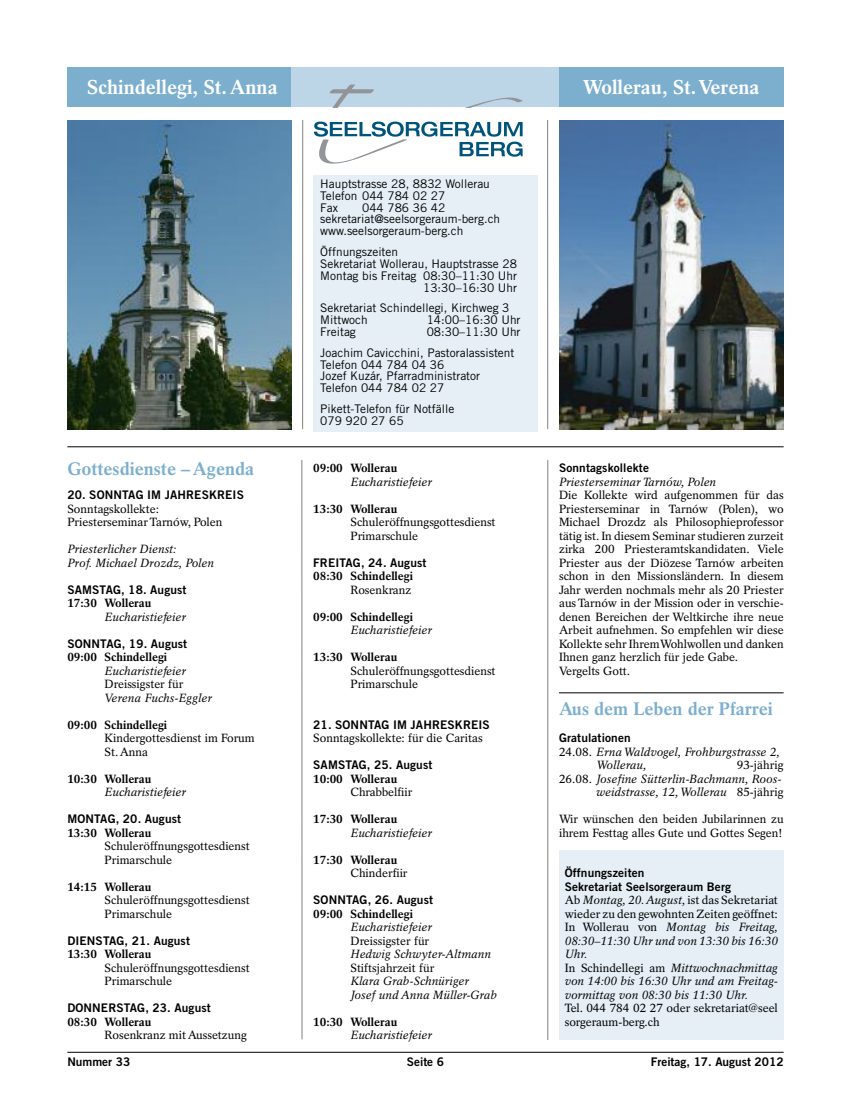
<style>
.page{position:relative;width:851px;height:1117px;background:#fff}
.page>*{position:absolute;margin:0;border:0;box-sizing:border-box;transform-origin:0 0}
.t1{font:700 20px "Rotation";color:#fff}
.t2{font:700 18.12px "Rotation";color:#7caece}
.t3{font:11.88px/13.5px "Rotation";color:#000}
.t4{font:italic 11.88px/13.5px "Rotation";color:#000}
.t5{font:11.88px/11.9px "Trade Gothic";color:#000}
.t6{font:11.88px/13.5px "Trade Gothic Bold Two";letter-spacing:.01em;color:#000}
.t7{font:700 11.88px "Rotation";color:#000}
.s1{font-style:normal}
</style>
<div class="page">
<hr style="left:301px;top:460px;width:1px;height:579px;background:#808080">
<hr style="left:547px;top:460px;width:1px;height:579px;background:#808080">
<img style="left:67px;top:120px;width:225px;height:309px">
<hr style="left:302px;top:120px;width:1px;height:309px;background:#808080">
<hr style="left:547px;top:120px;width:1px;height:309px;background:#808080">
<hr style="left:67px;top:1051px;width:716px;height:1px;background:#000">
<img style="left:559px;top:120px;width:224px;height:309px">
<div style="left:559px;top:67px;width:224px;height:40px;background:#7caece"></div>
<div style="left:67px;top:67px;width:225px;height:40px;background:#7caece"></div>
<div style="left:292px;top:67px;width:267px;height:40px;background:#bdd6e7"></div>
<div style="left:313px;top:175px;width:224px;height:256px;background:#e5eff5"></div>
<hr style="left:67px;top:446px;width:716px;height:1px;background:#000">
<hr style="left:559px;top:692px;width:224px;height:1px;background:#000">
<div style="left:559px;top:850px;width:224px;height:189px;background:#e5eff5"></div>
<svg style="left:468px;top:97px;width:54px;height:10px"></svg>
<svg style="left:329px;top:84px;width:45px;height:23px"></svg>
<svg style="left:314px;top:121px;width:208px;height:43px"></svg>
<h1 class="t1" style="left:87px;top:79px;width:192px">Schindellegi, St.Anna</h1>
<h2 class="t2" style="left:67px;top:461px;width:188px">Gottesdienste –Agenda</h2>
<p class="t6" style="left:67px;top:489px;width:178px">20. SONNTAG IM JAHRESKREIS</p>
<p class="t3" style="left:67px;top:502px;width:157px">Sonntagskollekte:<br>PriesterseminarTarnów, Polen</p>
<p class="t4" style="left:67px;top:543px;width:148px">Priesterlicher Dienst:<br>Prof. Michael Drozdz, Polen</p>
<p class="t6" style="left:67px;top:583px;width:121px">SAMSTAG, 18. August</p>
<p class="t7" style="left:67px;top:598px;width:86px">17:30 Wollerau</p>
<p class="t4" style="left:105px;top:610px;width:83px">Eucharistiefeier</p>
<p class="t6" style="left:67px;top:637px;width:121px">SONNTAG, 19. August</p>
<p class="t7" style="left:67px;top:652px;width:101px">09:00 Schindellegi</p>
<p class="t4" style="left:105px;top:664px;width:83px">Eucharistiefeier</p>
<p class="t3" style="left:105px;top:678px;width:80px">Dreissigster für</p>
<p class="t4" style="left:105px;top:691px;width:109px">Verena Fuchs-Eggler</p>
<p class="t7" style="left:67px;top:719px;width:101px">09:00 Schindellegi</p>
<p class="t3" style="left:105px;top:732px;width:151px">Kindergottesdienst im Forum<br>St.Anna</p>
<p class="t7" style="left:67px;top:773px;width:86px">10:30 Wollerau</p>
<p class="t4" style="left:105px;top:786px;width:83px">Eucharistiefeier</p>
<p class="t6" style="left:67px;top:813px;width:115px">MONTAG, 20. August</p>
<p class="t7" style="left:67px;top:827px;width:86px">13:30 Wollerau</p>
<p class="t3" style="left:105px;top:840px;width:147px">Schuleröffnungsgottesdienst<br>Primarschule</p>
<p class="t7" style="left:67px;top:881px;width:86px">14:15 Wollerau</p>
<p class="t3" style="left:105px;top:894px;width:147px">Schuleröffnungsgottesdienst<br>Primarschule</p>
<p class="t6" style="left:67px;top:934px;width:124px">DIENSTAG, 21. August</p>
<p class="t7" style="left:67px;top:949px;width:86px">13:30 Wollerau</p>
<p class="t3" style="left:105px;top:961px;width:147px">Schuleröffnungsgottesdienst<br>Primarschule</p>
<p class="t6" style="left:67px;top:1002px;width:145px">DONNERSTAG, 23. August</p>
<p class="t7" style="left:67px;top:1016px;width:86px">08:30 Wollerau</p>
<p class="t3" style="left:105px;top:1029px;width:144px">Rosenkranz mitAussetzung</p>
<p class="t5" style="left:320px;top:179px;width:171px">Hauptstrasse 28, 8832 Wollerau<br>Telefon 044 784 02 27<br>Fax</p>
<p class="t5" style="left:320px;top:202px;width:181px;text-indent:42px">044 786 36 42 sekretariat@seelsorgeraum-berg.ch www.seelsorgeraum-berg.ch</p>
<p class="t5" style="left:320px;top:247px;width:79px">Öffnungszeiten</p>
<p class="t5" style="left:320px;top:259px;width:198px">Sekretariat Wollerau, Hauptstrasse 28</p>
<p class="t5" style="left:320px;top:270px;width:198px">Montag bis Freitag 08:30–11:30 Uhr</p>
<p class="t5" style="left:423px;top:282px;width:95px">13:30–16:30 Uhr</p>
<p class="t5" style="left:320px;top:303px;width:191px">Sekretariat Schindellegi, Kirchweg 3<br>Mittwoch</p>
<p class="t5" style="left:426px;top:315px;width:95px">14:00–16:30 Uhr</p>
<p class="t5" style="left:320px;top:322px;width:202px;line-height:20.6px;text-indent:106px">08:30–11:30 Uhr<br>Joachim Cavicchini, Pastoralassistent</p>
<p class="t5" style="left:320px;top:359px;width:161px">Telefon 044 784 04 36<br>Jozef Kuzár, Pfarradministrator<br>Telefon 044 784 02 27</p>
<p class="t5" style="left:320px;top:404px;width:135px">Pikett-Telefon für Notfälle<br>079 920 27 65</p>
<p class="t5" style="left:320px;top:327px;width:37px">Freitag</p>
<p class="t7" style="left:313px;top:463px;width:86px">09:00 Wollerau</p>
<p class="t4" style="left:350px;top:475px;width:83px">Eucharistiefeier</p>
<p class="t7" style="left:313px;top:503px;width:86px">13:30 Wollerau</p>
<p class="t3" style="left:350px;top:516px;width:147px">Schuleröffnungsgottesdienst<br>Primarschule</p>
<p class="t6" style="left:313px;top:556px;width:115px">FREITAG, 24. August</p>
<p class="t7" style="left:313px;top:571px;width:101px">08:30 Schindellegi</p>
<p class="t3" style="left:350px;top:583px;width:62px">Rosenkranz</p>
<p class="t7" style="left:313px;top:611px;width:101px">09:00 Schindellegi</p>
<p class="t4" style="left:350px;top:624px;width:83px">Eucharistiefeier</p>
<p class="t7" style="left:313px;top:652px;width:86px">13:30 Wollerau</p>
<p class="t3" style="left:350px;top:664px;width:147px">Schuleröffnungsgottesdienst<br>Primarschule</p>
<p class="t6" style="left:313px;top:718px;width:178px">21. SONNTAG IM JAHRESKREIS</p>
<p class="t3" style="left:313px;top:732px;width:171px">Sonntagskollekte: für die Caritas</p>
<p class="t6" style="left:313px;top:759px;width:121px">SAMSTAG, 25. August</p>
<p class="t7" style="left:313px;top:773px;width:86px">10:00 Wollerau</p>
<p class="t3" style="left:350px;top:786px;width:63px">Chrabbelfiir</p>
<p class="t7" style="left:313px;top:814px;width:86px">17:30 Wollerau</p>
<p class="t4" style="left:350px;top:826px;width:83px">Eucharistiefeier</p>
<p class="t7" style="left:313px;top:854px;width:86px">17:30 Wollerau</p>
<p class="t3" style="left:350px;top:867px;width:59px">Chinderfiir</p>
<p class="t6" style="left:313px;top:894px;width:121px">SONNTAG, 26. August</p>
<p class="t7" style="left:313px;top:908px;width:101px">09:00 Schindellegi</p>
<p class="t4" style="left:350px;top:921px;width:83px">Eucharistiefeier</p>
<p class="t3" style="left:350px;top:934px;width:80px">Dreissigster für</p>
<p class="t4" style="left:350px;top:948px;width:142px">Hedwig Schwyter-Altmann</p>
<p class="t3" style="left:350px;top:961px;width:85px">Stiftsjahrzeit für</p>
<p class="t4" style="left:350px;top:975px;width:148px">Klara Grab-Schnüriger<br>Josef und Anna Müller-Grab</p>
<p class="t7" style="left:313px;top:1016px;width:86px">10:30 Wollerau</p>
<p class="t4" style="left:350px;top:1029px;width:83px">Eucharistiefeier</p>
<h1 class="t1" style="left:583px;top:79px;width:178px">Wollerau, St.Verena</h1>
<p class="t6" style="left:559px;top:462px;width:91px">Sonntagskollekte</p>
<p class="t4" style="left:559px;top:475px;width:159px">Priesterseminar Tarnów, Polen</p>
<p class="t3" style="left:559px;top:489px;width:226px">Die Kollekte wird aufgenommen für das Priesterseminar in Tarnów (Polen), wo Michael Drozdz als Philosophieprofessor tätig ist.In diesem Seminar studieren zurzeit zirka 200 Priesteramtskandidaten. Viele Priester aus der Diözese Tarnów arbeiten schon in den Missionsländern. In diesem Jahr werden nochmals mehr als 20 Priester aus Tarnów in der Mission oder in verschie&shy;denen Bereichen der Weltkirche ihre neue Arbeit aufnehmen. So empfehlen wir diese Kollekte sehr IhremWohlwollen und danken Ihnen ganz herzlich für jede Gabe.<br>Vergelts Gott.</p>
<h2 class="t2" style="left:559px;top:701px;width:215px">Aus dem Leben der Pfarrei</h2>
<p class="t6" style="left:559px;top:732px;width:73px">Gratulationen</p>
<p class="t4" style="left:596px;top:745px;width:185px;text-indent:-37px"><span class="s1">24.08.</span> ErnaWaldvogel, Frohburgstrasse 2,<br>Wollerau,</p>
<p class="t4" style="left:559px;top:759px;width:226px;text-align:right"><span class="s1">93-jährig<br>26.08.</span> Josefine Sütterlin-Bachmann, Roos&shy;weidstrasse, 12,Wollerau <span class="s1">85-jährig</span></p>
<p class="t3" style="left:559px;top:813px;width:226px">Wir wünschen den beiden Jubilarinnen zu ihrem Festtag alles Gute und Gottes Segen!</p>
<p class="t6" style="left:564px;top:867px;width:168px">Öffnungszeiten<br>Sekretariat Seelsorgeraum Berg</p>
<p class="t4" style="left:564px;top:894px;width:215px"><span class="s1">Ab</span> Montag, 20.August, <span class="s1">ist das Sekretariat wieder zu den gewohnten Zeiten geöffnet:<br>In Wollerau von</span> Montag bis Freitag, 08:30–11:30 Uhr und von 13:30 bis 16:30<br>Uhr.<br><span class="s1">In Schindellegi am</span> Mittwochnachmittag von 14:00 bis 16:30 Uhr und am Freitag&shy;vormittag von 08:30 bis 11:30 Uhr.</p>
<p class="t3" style="left:564px;top:1002px;width:215px">Tel. 044 784 02 27 oder sekretariat@seel sorgeraum-berg.ch</p>
<p class="t6" style="left:67px;top:1056px;width:64px">Nummer 33</p>
<p class="t6" style="left:407px;top:1056px;width:39px">Seite 6</p>
<p class="t6" style="left:650px;top:1056px;width:134px">Freitag, 17. August 2012</p>
</div>
